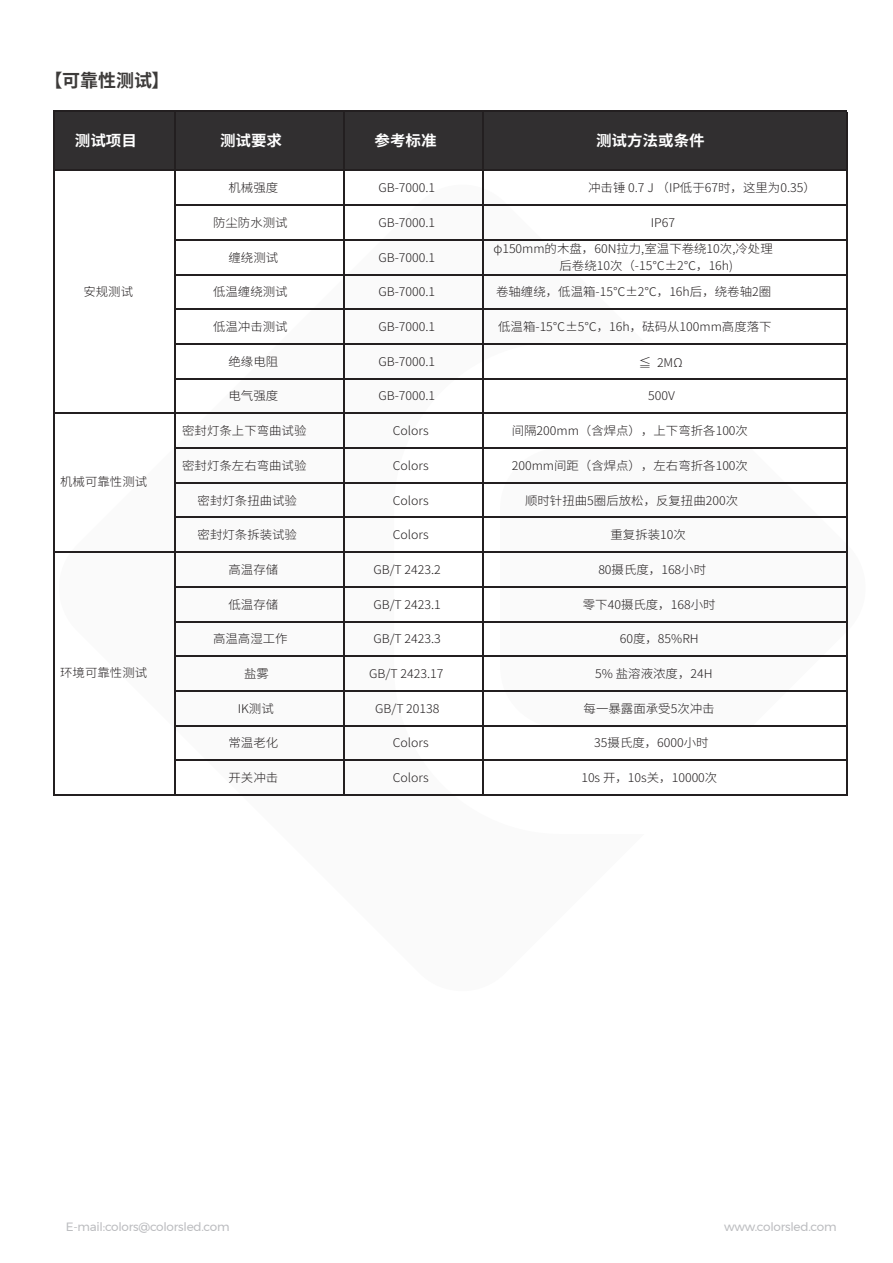
<style>
.page{position:relative;width:893px;height:1263px;background:#fff}
.page>*{position:absolute;margin:0;border:0;box-sizing:border-box;transform-origin:0 0}
.t1{font:700 18px "Source Han Sans CN";color:#3d3b3a}
.t2{font:700 15px "Source Han Sans CN";color:#fff;scale:1.04 1}
.t3{font:300 12px/16.8px "Source Han Sans CN";color:#231f20;scale:1.04 1}
.t4{font:12px "Montserrat";letter-spacing:-.02em;color:#bcbdc0}
</style>
<div class="page">
<svg style="left:644px;top:448px;width:204px;height:280px"></svg>
<svg style="left:54px;top:179px;width:590px;height:615px"></svg>
<div style="left:54px;top:111px;width:793px;height:60px;background:#312f30"></div>
<hr style="left:53px;top:111px;width:1px;height:685px;background:#231f20">
<hr style="left:174px;top:112px;width:1px;height:684px;background:#231f20">
<hr style="left:344px;top:112px;width:1px;height:684px;background:#231f20">
<hr style="left:483px;top:112px;width:1px;height:684px;background:#231f20">
<hr style="left:846px;top:112px;width:1px;height:684px;background:#231f20">
<hr style="left:54px;top:111px;width:793px;height:1px;background:#231f20">
<hr style="left:54px;top:170px;width:793px;height:1px;background:#231f20">
<hr style="left:175px;top:205px;width:672px;height:1px;background:#231f20">
<hr style="left:175px;top:239px;width:672px;height:2px;background:#231f20">
<hr style="left:175px;top:274px;width:672px;height:1px;background:#231f20">
<hr style="left:175px;top:309px;width:672px;height:1px;background:#231f20">
<hr style="left:175px;top:343px;width:672px;height:2px;background:#231f20">
<hr style="left:175px;top:378px;width:672px;height:1px;background:#231f20">
<hr style="left:54px;top:413px;width:793px;height:1px;background:#231f20">
<hr style="left:175px;top:447px;width:672px;height:2px;background:#231f20">
<hr style="left:175px;top:482px;width:672px;height:1px;background:#231f20">
<hr style="left:175px;top:517px;width:672px;height:1px;background:#231f20">
<hr style="left:54px;top:551px;width:793px;height:2px;background:#231f20">
<hr style="left:175px;top:586px;width:672px;height:1px;background:#231f20">
<hr style="left:175px;top:621px;width:672px;height:1px;background:#231f20">
<hr style="left:175px;top:656px;width:672px;height:1px;background:#231f20">
<hr style="left:175px;top:690px;width:672px;height:2px;background:#231f20">
<hr style="left:175px;top:725px;width:672px;height:1px;background:#231f20">
<hr style="left:175px;top:760px;width:672px;height:1px;background:#231f20">
<hr style="left:54px;top:794px;width:793px;height:2px;background:#231f20">
<h1 class="t1" style="left:44px;top:71px;width:127px">【可靠性测试】</h1>
<p class="t2" style="left:75px;top:132px;width:61px">测试项目</p>
<p class="t2" style="left:220px;top:132px;width:61px">测试要求</p>
<p class="t2" style="left:374px;top:132px;width:61px">参考标准</p>
<p class="t2" style="left:596px;top:132px;width:106px">测试方法或条件</p>
<p class="t3" style="left:229px;top:180px;width:49px">机械强度</p>
<p class="t3" style="left:378px;top:180px;width:56px">GB-7000.1</p>
<p class="t3" style="left:588px;top:180px;width:220px">冲击锤 0.7 J （IP低于67时，这里为0.35）</p>
<p class="t3" style="left:213px;top:214px;width:73px">防尘防水测试</p>
<p class="t3" style="left:378px;top:214px;width:56px">GB-7000.1</p>
<p class="t3" style="left:651px;top:214px;width:25px">IP67</p>
<p class="t3" style="left:229px;top:249px;width:49px">缠绕测试</p>
<p class="t3" style="left:378px;top:249px;width:56px">GB-7000.1</p>
<p class="t3" style="left:559px;top:241px;width:207px;text-indent:-66px">φ150mm的木盘，60N拉力,室温下卷绕10次,冷处理后卷绕10次（-15℃±2℃，16h)</p>
<p class="t3" style="left:213px;top:284px;width:73px">低温缠绕测试</p>
<p class="t3" style="left:378px;top:284px;width:56px">GB-7000.1</p>
<p class="t3" style="left:496px;top:284px;width:266px">卷轴缠绕，低温箱-15℃±2℃，16h后，绕卷轴2圈</p>
<p class="t3" style="left:213px;top:318px;width:73px">低温冲击测试</p>
<p class="t3" style="left:378px;top:318px;width:56px">GB-7000.1</p>
<p class="t3" style="left:498px;top:318px;width:264px">低温箱-15℃±5℃，16h，砝码从100mm高度落下</p>
<p class="t3" style="left:229px;top:353px;width:49px">绝缘电阻</p>
<p class="t3" style="left:378px;top:353px;width:56px">GB-7000.1</p>
<p class="t3" style="left:639px;top:354px;width:44px">≦ 2MΩ</p>
<p class="t3" style="left:229px;top:388px;width:49px">电气强度</p>
<p class="t3" style="left:378px;top:388px;width:56px">GB-7000.1</p>
<p class="t3" style="left:648px;top:388px;width:27px">500V</p>
<p class="t3" style="left:182px;top:423px;width:121px">密封灯条上下弯曲试验</p>
<p class="t3" style="left:393px;top:423px;width:36px">Colors</p>
<p class="t3" style="left:512px;top:423px;width:229px">间隔200mm（含焊点），上下弯折各100次</p>
<p class="t3" style="left:182px;top:457px;width:121px">密封灯条左右弯曲试验</p>
<p class="t3" style="left:393px;top:457px;width:36px">Colors</p>
<p class="t3" style="left:512px;top:457px;width:229px">200mm间距（含焊点），左右弯折各100次</p>
<p class="t3" style="left:198px;top:492px;width:97px">密封灯条扭曲试验</p>
<p class="t3" style="left:393px;top:492px;width:36px">Colors</p>
<p class="t3" style="left:525px;top:492px;width:206px">顺时针扭曲5圈后放松，反复扭曲200次</p>
<p class="t3" style="left:198px;top:527px;width:97px">密封灯条拆装试验</p>
<p class="t3" style="left:393px;top:527px;width:36px">Colors</p>
<p class="t3" style="left:610px;top:527px;width:74px">重复拆装10次</p>
<p class="t3" style="left:229px;top:561px;width:49px">高温存储</p>
<p class="t3" style="left:373px;top:561px;width:66px">GB/T 2423.2</p>
<p class="t3" style="left:598px;top:561px;width:105px">80摄氏度，168小时</p>
<p class="t3" style="left:229px;top:596px;width:49px">低温存储</p>
<p class="t3" style="left:373px;top:596px;width:66px">GB/T 2423.1</p>
<p class="t3" style="left:583px;top:596px;width:129px">零下40摄氏度，168小时</p>
<p class="t3" style="left:213px;top:631px;width:73px">高温高湿工作</p>
<p class="t3" style="left:373px;top:631px;width:66px">GB/T 2423.3</p>
<p class="t3" style="left:620px;top:631px;width:77px">60度，85%RH</p>
<p class="t3" style="left:244px;top:665px;width:25px">盐雾</p>
<p class="t3" style="left:369px;top:665px;width:73px">GB/T 2423.17</p>
<p class="t3" style="left:595px;top:665px;width:114px">5% 盐溶液浓度，24H</p>
<p class="t3" style="left:238px;top:700px;width:36px">IK测试</p>
<p class="t3" style="left:375px;top:700px;width:63px">GB/T 20138</p>
<p class="t3" style="left:584px;top:700px;width:127px">每一暴露面承受5次冲击</p>
<p class="t3" style="left:229px;top:735px;width:49px">常温老化</p>
<p class="t3" style="left:393px;top:735px;width:36px">Colors</p>
<p class="t3" style="left:594px;top:735px;width:112px">35摄氏度，6000小时</p>
<p class="t3" style="left:229px;top:769px;width:49px">开关冲击</p>
<p class="t3" style="left:393px;top:769px;width:36px">Colors</p>
<p class="t3" style="left:581px;top:769px;width:132px">10s 开，10s关，10000次</p>
<p class="t3" style="left:83px;top:283px;width:49px">安规测试</p>
<p class="t3" style="left:60px;top:474px;width:85px">机械可靠性测试</p>
<p class="t3" style="left:60px;top:665px;width:85px">环境可靠性测试</p>
<p class="t4" style="left:66px;top:1217px;width:165px">E-mail:colors@colorsled.com</p>
<p class="t4" style="left:724px;top:1217px;width:114px">www.colorsled.com</p>
</div>
